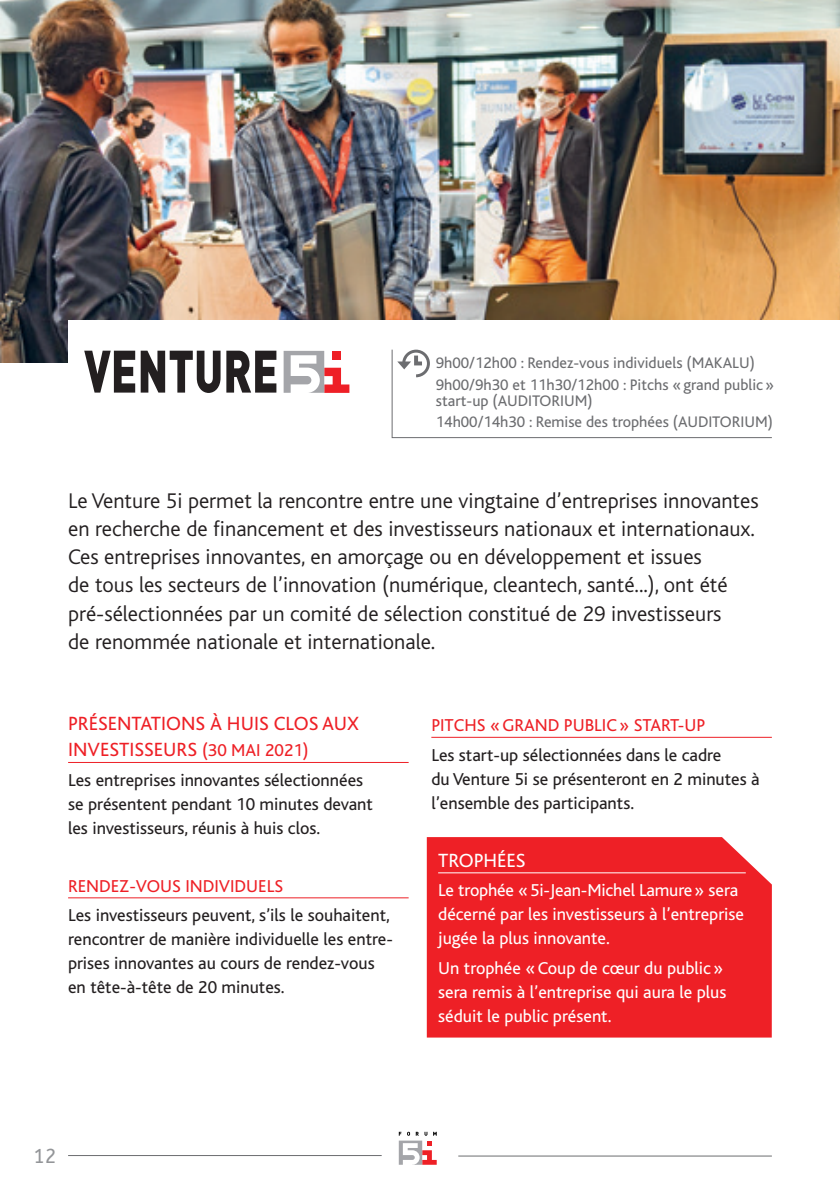
<style>
.page{position:relative;width:840px;height:1191px;background:#fff}
.page>*{position:absolute;margin:0;border:0;box-sizing:border-box;transform-origin:0 0}
._1_CHAPO_noir{font:300 22.2px/28.2px "Bliss";color:#231f20}
.INTER_TITRE{font:20px/26px "Bliss";color:#ee2026}
.INTER_TITRE-2{font:20px "Bliss";color:#fff}
.t1{font:20px "A Bee Zee";color:#939598}
.TEXTE{font:18px/24px "Bliss";color:#231f20}
.TEXTE-2{font:18px/24px "Bliss";color:#fff}
.INTER_TITRE-3{font:18px "Bliss";color:#ee2026}
.CHAPO{font:16px/16px "Bliss";color:#6c6d70}
.s1{font-size:18px}
</style>
<div class="page">
<svg style="left:398px;top:1131px;width:38px;height:33px"></svg>
<hr style="left:68px;top:1155px;width:313px;height:1px;background:#6c6d70">
<hr style="left:458px;top:1155px;width:313px;height:1px;background:#6c6d70">
<img style="left:0;top:0;width:839px;height:363px">
<div style="left:68px;top:320px;width:771px;height:96px;background:#fff"></div>
<svg style="left:84px;top:351px;width:51px;height:41px"></svg>
<svg style="left:141px;top:351px;width:79px;height:42px"></svg>
<svg style="left:226px;top:351px;width:50px;height:41px"></svg>
<svg style="left:283px;top:351px;width:66px;height:42px"></svg>
<svg style="left:391px;top:349px;width:381px;height:89px"></svg>
<hr style="left:68px;top:762px;width:340px;height:1px;background:#ee2026">
<hr style="left:68px;top:897px;width:340px;height:1px;background:#ee2026">
<hr style="left:431px;top:737px;width:340px;height:1px;background:#ee2026">
<div style="left:426px;top:837px;width:345px;height:200px;background:#ee2026"></div>
<hr style="left:438px;top:872px;width:307px;height:1px;background:#fff">
<p class="CHAPO" style="left:435px;top:355px;width:320px">9h00/12h00 : Rendez-vous individuels (MAKALU)</p>
<p class="CHAPO" style="left:435px;top:377px;width:339px">9h00/9h30 et 11h30/12h00 : Pitchs «grand public» start-up (AUDITORIUM)</p>
<p class="CHAPO" style="left:435px;top:414px;width:338px">14h00/14h30 : Remise des trophées (AUDITORIUM)</p>
<p class="_1_CHAPO_noir" style="left:68px;top:486px;width:691px">Le Venture 5i permet la rencontre entre une vingtaine d’entreprises innovantes en recherche de financement et des investisseurs nationaux et internationaux.<br>Ces entreprises innovantes, en amorçage ou en développement et issues<br>de tous les secteurs de l’innovation (numérique, cleantech, santé...), ont été pré-sélectionnées par un comité de sélection constitué de 29 investisseurs<br>de renommée nationale et internationale.</p>
<p class="INTER_TITRE" style="left:68px;top:711px;width:292px">PRÉSENTATIONS À HUIS CLOS AUX<br>INVESTISSEURS <span class="s1">(30 MAI 2021)</span></p>
<p class="TEXTE" style="left:68px;top:768px;width:306px">Les entreprises innovantes sélectionnées se présentent pendant 10 minutes devant les investisseurs, réunis à huis clos.</p>
<p class="INTER_TITRE-3" style="left:68px;top:876px;width:216px">RENDEZ-VOUS INDIVIDUELS</p>
<p class="TEXTE" style="left:68px;top:903px;width:326px">Les investisseurs peuvent, s’ils le souhaitent, rencontrer de manière individuelle les entre&shy;prises innovantes au cours de rendez-vous en tête-à-tête de 20 minutes.</p>
<p class="INTER_TITRE-3" style="left:431px;top:716px;width:275px">PITCHS «GRAND PUBLIC» START-UP</p>
<p class="TEXTE" style="left:431px;top:743px;width:329px">Les start-up sélectionnées dans le cadre<br>du Venture 5i se présenteront en 2 minutes à l’ensemble des participants.</p>
<p class="INTER_TITRE-2" style="left:438px;top:849px;width:89px">TROPHÉES</p>
<p class="TEXTE-2" style="left:438px;top:878px;width:307px">Le trophée «5i-Jean-Michel Lamure» sera décerné par les investisseurs à l’entreprise jugée la plus innovante.</p>
<p class="TEXTE-2" style="left:438px;top:956px;width:290px">Un trophée «Coup de cœur du public» sera remis à l’entreprise qui aura le plus séduit le public présent.</p>
<p class="t1" style="left:33px;top:1144px;width:25px">12</p>
</div>
